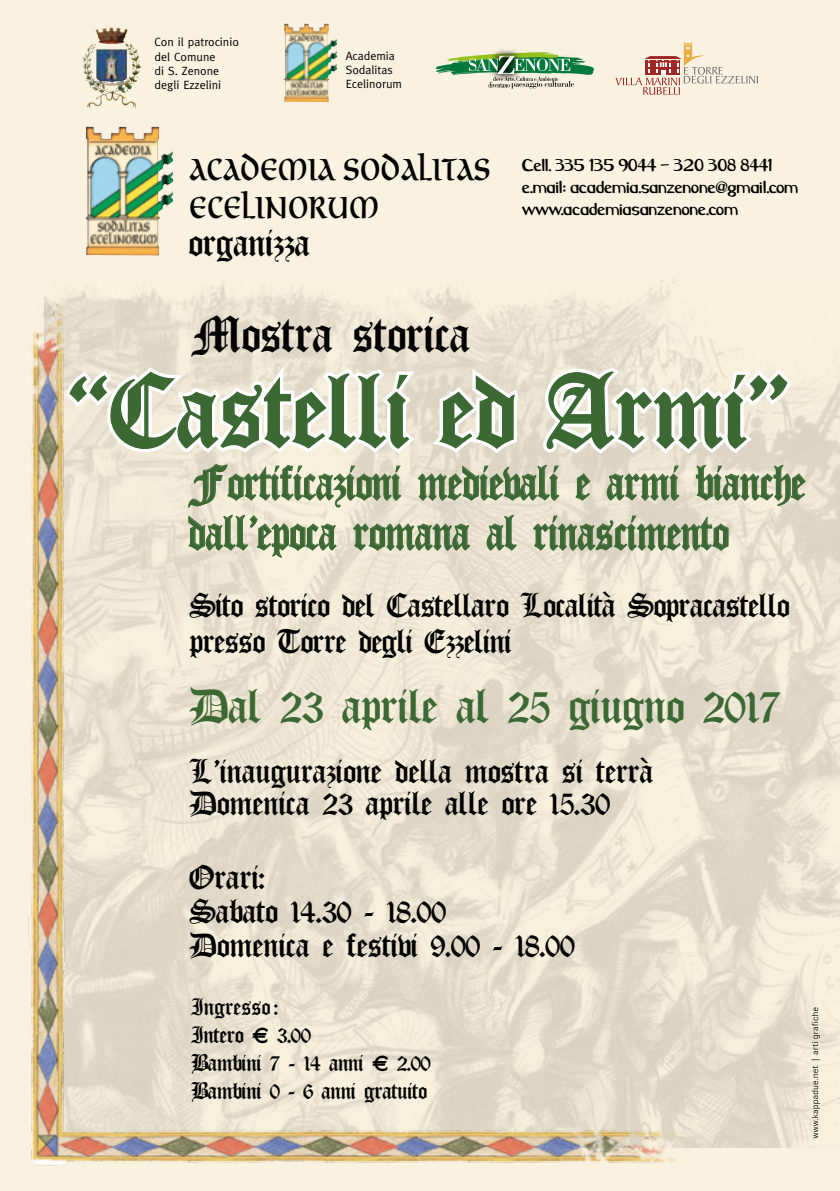
<style>
.page{position:relative;width:840px;height:1191px;background:#fff}
.page>*{position:absolute;margin:0;border:0;box-sizing:border-box;transform-origin:0 0}
.t1{font:98px "Old English";color:#3c6833}
.t2{font:48px "Old English";letter-spacing:-.01em;color:#000}
.t3{font:46px/50px "Old English";letter-spacing:-.01em;color:#3c6833;scale:.9 1}
.t4{font:46px/38px "Omnia";letter-spacing:-.015em;color:#000;scale:.65 1}
.t5{font:46px "Old English";letter-spacing:-.01em;color:#3c6833}
.t6{font:36px "Old English";letter-spacing:-.01em;color:#000}
.t7{font:32px/34px "Old English";letter-spacing:-.01em;color:#000}
.t8{font:22px/28px "Old English";letter-spacing:-.02em;color:#000}
.t9{font:700 16px/22px "Caraway";letter-spacing:-.03em;color:#000}
.t10{font:12px/14px "Meta";color:#000}
.s1{font-family:"Euro Classic"}
</style>
<div class="page">
<div style="left:0;top:0;width:839px;height:1191px;background:#faf2e0"></div>
<img style="left:775px;top:377px;width:64px;height:770px">
<svg style="left:811px;top:1007px;width:8px;height:131px"></svg>
<img style="left:28px;top:39px;width:747px;height:1127px">
<img style="left:95px;top:27px;width:16px;height:14px">
<div style="left:489px;top:48px;width:34px;height:34px;background:linear-gradient(to right,#f1e9d8,#eee6d4)"></div>
<svg style="left:435px;top:52px;width:159px;height:37px"></svg>
<svg style="left:615px;top:42px;width:142px;height:53px"></svg>
<img style="left:85px;top:126px;width:74px;height:129px">
<svg style="left:188px;top:515px;width:148px;height:42px"></svg>
<svg style="left:353px;top:523px;width:117px;height:28px"></svg>
<svg style="left:486px;top:515px;width:30px;height:35px"></svg>
<svg style="left:533px;top:515px;width:195px;height:36px"></svg>
<svg style="left:61px;top:354px;width:744px;height:153px"></svg>
<img style="left:284px;top:23px;width:45px;height:79px">
<p class="t10" style="left:154px;top:35px;width:86px">Con il patrocinio del Comune<br>di S. Zenone degli Ezzelini</p>
<p class="t10" style="left:345px;top:49px;width:57px">Academia<br>Sodalitas<br>Ecelinorum</p>
<h3 class="t4" style="left:189px;top:149px;width:465px">Academia Sodalitas<br>Ecelinorum</h3>
<p class="t6" style="left:189px;top:222px;width:123px">organizza</p>
<h2 class="t2" style="left:191px;top:307px;width:281px">Mostra storica</h2>
<p class="t9" style="left:522px;top:156px;width:278px">Cell. 335 135 9044 - 320 308 8441 e.mail: academia.sanzenone@gmail.com www.academiasanzenone.com</p>
<h1 class="t1" style="left:71px;top:355px;width:717px">“Castelli ed Armi”</h1>
<h3 class="t3" style="left:188px;top:459px;width:687px">Fortificazioni medievali e armi bianche dall’epoca romana al rinascimento</h3>
<p class="t7" style="left:190px;top:588px;width:601px;line-height:36px">Sito storico del Castellaro Località Sopracastello presso Torre degli Ezzelini</p>
<h3 class="t5" style="left:190px;top:679px;width:593px">Dal 23 aprile al 25 giugno 2017</h3>
<p class="t7" style="left:190px;top:756px;width:465px;line-height:32px">L’inaugurazione della mostra si terrà<br>Domenica 23 aprile alle ore 15.30</p>
<p class="t7" style="left:190px;top:861px;width:386px">Orari:<br>Sabato 14.30 - 18.00<br>Domenica e festivi 9.00 - 18.00</p>
<p class="t8" style="left:191px;top:993px;width:241px">Ingresso :<br>Intero <span class="s1">E</span> 3.00<br>Bambini 7 - 14 anni <span class="s1">E</span> 2.00<br>Bambini 0 - 6 anni gratuito</p>
</div>
